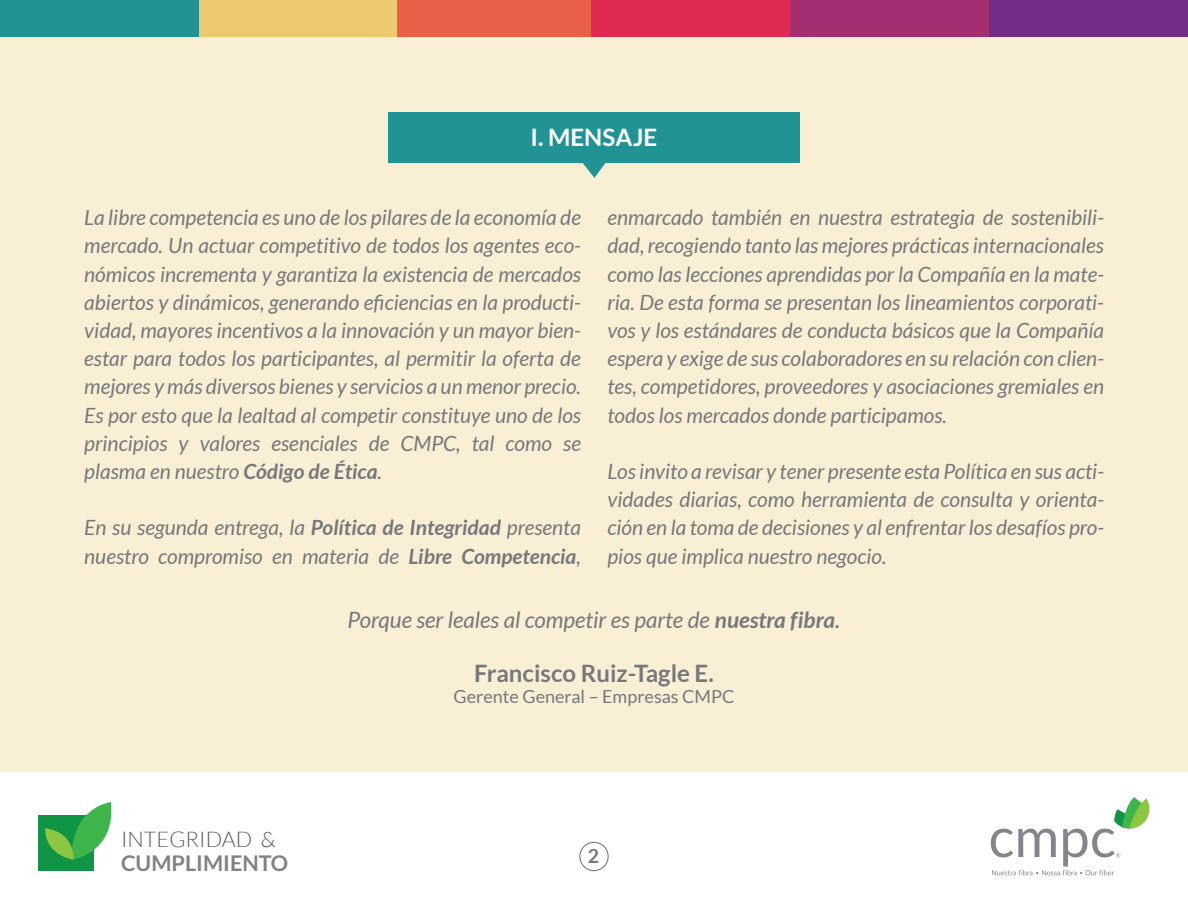
<style>
.page{position:relative;width:1188px;height:918px;background:#fff}
.page>*{position:absolute;margin:0;border:0;box-sizing:border-box;transform-origin:0 0}
.t1{font:700 24px "Lato";color:#77787b}
.t2{font:700 24px "Lato";color:#fff}
.t3{font:italic 22.5px "Lato";color:#77787b}
.t4{font:700 21.6px "Lato";color:#808285}
.t5{font:300 21.6px "Lato";color:#58595b}
.t6{font:italic 21px/28.2px "Lato";color:#77787b;text-align:justify}
.t7{font:700 19.5px "Lato";color:#77787b}
.t8{font:18px "Lato";color:#77787b}
.s1{font-weight:700}
.s2{font-weight:600}
</style>
<div class="page">
<div style="left:0;top:0;width:1188px;height:771px;background:#f9efd5"></div>
<div style="left:989px;top:0;width:199px;height:36px;background:#732c87"></div>
<div style="left:790px;top:0;width:199px;height:36px;background:#a42e6f"></div>
<div style="left:591px;top:0;width:199px;height:36px;background:#e02a51"></div>
<div style="left:392px;top:0;width:199px;height:36px;background:#e96048"></div>
<div style="left:198px;top:0;width:199px;height:36px;background:#ecca6d"></div>
<div style="left:0;top:0;width:198px;height:36px;background:#219395"></div>
<div style="left:39px;top:815px;width:55px;height:56px;background:#109547"></div>
<svg style="left:45px;top:802px;width:67px;height:58px"></svg>
<svg style="left:991px;top:797px;width:158px;height:78px"></svg>
<div style="left:388px;top:112px;width:412px;height:51px;background:#219395"></div>
<svg style="left:582px;top:163px;width:24px;height:15px"></svg>
<div style="left:579px;top:842px;width:30px;height:29px;border:1px solid #77787b;border-radius:50%"></div>
<p class="t2" style="left:531px;top:123px;width:128px">I. MENSAJE</p>
<p class="t6" style="left:84px;top:204px;width:498px">La libre competencia es uno de los pilares de la economía de mercado. Un actuar competitivo de todos los agentes eco&shy;nómicos incrementa y garantiza la existencia de mercados abiertos y dinámicos, generando eficiencias en la producti&shy;vidad, mayores incentivos a la innovación y un mayor bien&shy;estar para todos los participantes, al permitir la oferta de mejores y más diversos bienes y servicios a un menor precio.<br>Es por esto que la lealtad al competir constituye uno de los principios y valores esenciales de CMPC, tal como se plasma en nuestro <span class="s1">Código de Ética</span>.</p>
<p class="t6" style="left:84px;top:514px;width:498px">En su segunda entrega, la <span class="s1">Política de Integridad</span> presenta nuestro compromiso en materia de <span class="s1">Libre Competencia</span>,</p>
<p class="t6" style="left:607px;top:204px;width:498px">enmarcado también en nuestra estrategia de sostenibili&shy;dad, recogiendo tanto las mejores prácticas internacionales como las lecciones aprendidas por la Compañía en la mate&shy;ria. De esta forma se presentan los lineamientos corporati&shy;vos y los estándares de conducta básicos que la Compañía espera y exige de sus colaboradores en su relación con clien&shy;tes, competidores, proveedores y asociaciones gremiales en todos los mercados donde participamos.</p>
<p class="t6" style="left:607px;top:458px;width:498px">Los invito a revisar y tener presente esta Política en sus acti&shy;vidades diarias, como herramienta de consulta y orienta&shy;ción en la toma de decisiones y al enfrentar los desafíos pro&shy;pios que implica nuestro negocio.</p>
<p class="t5" style="left:121px;top:827px;width:156px">INTEGRIDAD &amp;</p>
<p class="t4" style="left:121px;top:851px;width:169px">CUMPLIMIENTO</p>
<p class="t3" style="left:348px;top:607px;width:494px">Porque ser leales al competir es parte de <span class="s1">nuestra fibra</span><span class="s2">.</span></p>
<p class="t1" style="left:474px;top:659px;width:241px">Francisco Ruiz-Tagle E.</p>
<p class="t8" style="left:454px;top:687px;width:282px">Gerente General – Empresas CMPC</p>
<p class="t7" style="left:588px;top:845px;width:13px">2</p>
</div>
